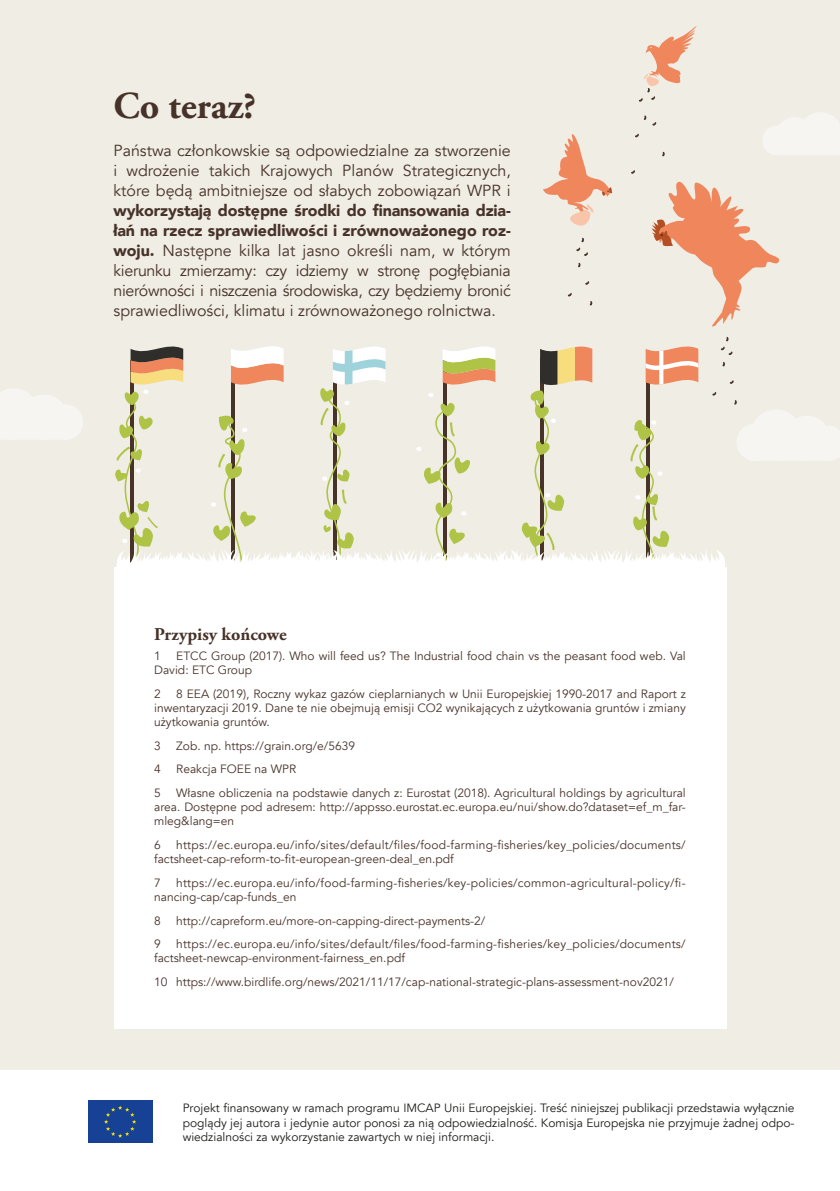
<style>
.page{position:relative;width:840px;height:1191px;background:#fff}
.page>*{position:absolute;margin:0;border:0;box-sizing:border-box;transform-origin:0 0}
.Title_1{font:700 38px "Adobe Garamond Pro";color:#473229}
.Foot{font:700 18px "Adobe Garamond Pro";color:#473229}
.t1{font:16px/20px "Avenir";color:#473229;text-align:justify}
.Foot-2{font:12px/14.4px "Avenir";color:#473229;text-align:justify}
.Foot-3{font:12px/14.4px "Avenir";letter-spacing:.02em;color:#473229}
.Foot-4{font:12px/14.4px "Avenir";color:#1d1d1b;text-align:justify}
.s1{font-weight:900}
</style>
<div class="page">
<div style="left:0;top:0;width:839px;height:1069px;background:#efede4"></div>
<svg style="left:763px;top:112px;width:76px;height:43px"></svg>
<svg style="left:651px;top:181px;width:129px;height:145px"></svg>
<svg style="left:576px;top:238px;width:12px;height:18px"></svg>
<svg style="left:585px;top:281px;width:4px;height:4px"></svg>
<svg style="left:644px;top:115px;width:12px;height:11px"></svg>
<svg style="left:631px;top:170px;width:4px;height:4px"></svg>
<svg style="left:543px;top:134px;width:69px;height:92px"></svg>
<svg style="left:639px;top:26px;width:57px;height:76px"></svg>
<svg style="left:115px;top:337px;width:724px;height:235px"></svg>
<svg style="left:0;top:389px;width:83px;height:51px"></svg>
<div style="left:113px;top:567px;width:613px;height:461px;background:#fff"></div>
<svg style="left:152px;top:1100px;width:1px;height:43px"></svg>
<div style="left:88px;top:1100px;width:64px;height:43px;background:#164194"></div>
<svg style="left:104px;top:1105px;width:32px;height:32px"></svg>
<p class="Title_1" style="left:113px;top:84px;width:144px">Co teraz?</p>
<p class="t1" style="left:113px;top:141px;width:398px">Państwa członkowskie są odpowiedzialne za stworzenie i wdrożenie takich Krajowych Planów Strategicznych, które będą ambitniejsze od słabych zobowiązań WPR i <span class="s1">wykorzystają dostępne środki do finansowania dzia&shy;łań na rzecz sprawiedliwości i zrównoważonego roz&shy;woju.</span> Następne kilka lat jasno określi nam, w którym kierunku zmierzamy: czy idziemy w stronę pogłębiania nierówności i niszczenia środowiska, czy będziemy bronić sprawiedliwości, klimatu i zrównoważonego rolnictwa.</p>
<p class="Foot" style="left:154px;top:623px;width:134px">Przypisy końcowe</p>
<p class="Foot-2" style="left:154px;top:648px;width:8px">1</p>
<p class="Foot-2" style="left:154px;top:648px;width:533px;text-indent:22px">ETCC Group (2017). Who will feed us? The Industrial food chain vs the peasant food web. Val<br>David: ETC Group</p>
<p class="Foot-2" style="left:154px;top:686px;width:8px">2</p>
<p class="Foot-2" style="left:154px;top:686px;width:533px;text-indent:22px">8 EEA (2019), Roczny wykaz gazów cieplarnianych w Unii Europejskiej 1990-2017 and Raport z inwentaryzacji 2019. Dane te nie obejmują emisji CO2 wynikających z użytkowania gruntów i zmiany użytkowania gruntów.</p>
<p class="Foot-2" style="left:154px;top:738px;width:8px">3</p>
<p class="Foot-2" style="left:176px;top:738px;width:180px">Zob. np. https://grain.org/e/5639</p>
<p class="Foot-2" style="left:154px;top:762px;width:8px">4</p>
<p class="Foot-2" style="left:176px;top:762px;width:121px">Reakcja FOEE na WPR</p>
<p class="Foot-2" style="left:154px;top:785px;width:8px">5</p>
<p class="Foot-2" style="left:154px;top:785px;width:533px;text-indent:22px">Własne obliczenia na podstawie danych z: Eurostat (2018). Agricultural holdings by agricultural area. Dostępne pod adresem: http://appsso.eurostat.ec.europa.eu/nui/show.do?dataset=ef_m_far&shy;mleg&amp;lang=en</p>
<p class="Foot-2" style="left:154px;top:837px;width:8px">6</p>
<p class="Foot-3" style="left:154px;top:837px;width:532px;text-indent:22px">https://ec.europa.eu/info/sites/default/files/food-farming-fisheries/key_policies/documents/ factsheet-cap-reform-to-fit-european-green-deal_en.pdf</p>
<p class="Foot-2" style="left:154px;top:875px;width:8px">7</p>
<p class="Foot-3" style="left:154px;top:875px;width:533px;text-indent:22px">https://ec.europa.eu/info/food-farming-fisheries/key-policies/common-agricultural-policy/fi&shy;nancing-cap/cap-funds_en</p>
<p class="Foot-2" style="left:154px;top:913px;width:8px">8</p>
<p class="Foot-2" style="left:176px;top:913px;width:310px">http://capreform.eu/more-on-capping-direct-payments-2/</p>
<p class="Foot-2" style="left:154px;top:936px;width:8px">9</p>
<p class="Foot-3" style="left:154px;top:936px;width:532px;text-indent:22px">https://ec.europa.eu/info/sites/default/files/food-farming-fisheries/key_policies/documents/ factsheet-newcap-environment-fairness_en.pdf</p>
<p class="Foot-2" style="left:154px;top:974px;width:521px">10 https://www.birdlife.org/news/2021/11/17/cap-national-strategic-plans-assessment-nov2021/</p>
<p class="Foot-4" style="left:183px;top:1101px;width:613px">Projekt finansowany w ramach programu IMCAP Unii Europejskiej. Treść niniejszej publikacji przedstawia wyłącznie poglądy jej autora i jedynie autor ponosi za nią odpowiedzialność. Komisja Europejska nie przyjmuje żadnej odpo&shy;wiedzialności za wykorzystanie zawartych w niej informacji.</p>
</div>
